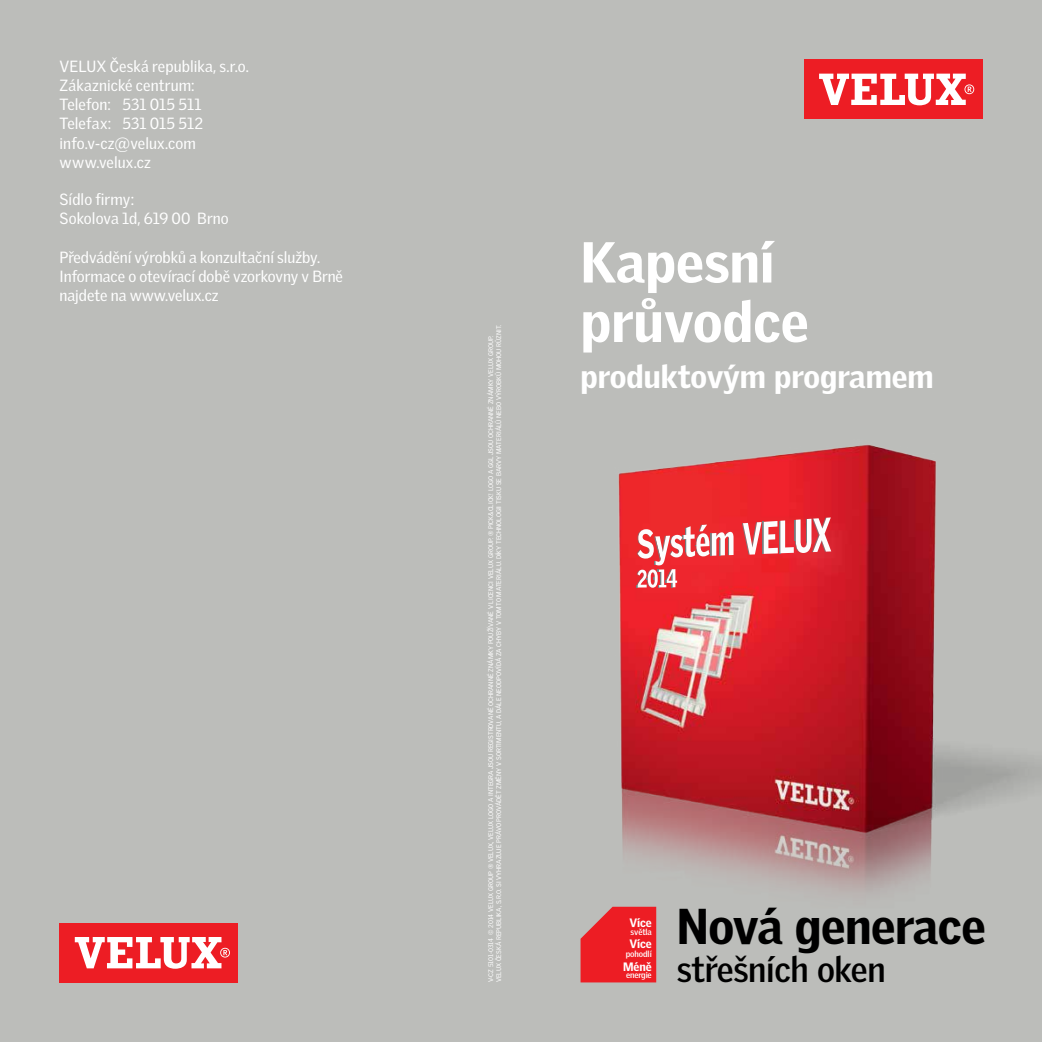
<style>
.page{position:relative;width:1042px;height:1042px;background:#fff}
.page>*{position:absolute;margin:0;border:0;box-sizing:border-box;transform-origin:0 0}
.t1{font:900 56px/59.5px "Velux Gothic";color:#fff}
.t2{font:900 48.82px "Velux Gothic";letter-spacing:-.01em;color:#000}
.t3{font:700 35px "Velux Gothic";letter-spacing:-.01em;color:#000}
.t4{font:900 31.5px "Velux Gothic";color:#fff}
.t5{font:15.75px/19.2px "Velux Gothic";color:#fff}
.t6{font:900 11.9px "Velux Gothic";letter-spacing:-.005em;color:#fff}
.t7{font:700 8.58px "Velux Gothic";letter-spacing:-.015em;color:#fff}
.t8{font:6.65px/7.9px "Velux Gothic";color:#fff}
</style>
<div class="page">
<div style="left:0;top:0;width:521px;height:1042px;background:#bcbdba"></div>
<div style="left:60px;top:923px;width:178px;height:59px;background:#ed1d24"></div>
<svg style="left:75px;top:937px;width:155px;height:31px"></svg>
<div style="left:521px;top:0;width:521px;height:1042px;background:#bcbdba"></div>
<img style="left:612px;top:445px;width:430px;height:498px">
<svg style="left:742px;top:517px;width:89px;height:37px;background:#e7868b"></svg>
<svg style="left:636px;top:524px;width:97px;height:64px;background:#eb6569"></svg>
<div style="left:804px;top:60px;width:178px;height:59px;background:#ed1d24"></div>
<svg style="left:819px;top:74px;width:155px;height:31px"></svg>
<svg style="left:580px;top:907px;width:76px;height:75px;background:#e82c32"></svg>
<h3 class="t5" style="left:60px;top:56px;width:191px">VELUX Česká republika, s.r.o.<br>Zákaznické centrum:<br>Telefon: 531 015 511<br>Telefax: 531 015 512 info.v-cz@velux.com www.velux.cz</h3>
<h3 class="t5" style="left:60px;top:190px;width:171px">Sídlo firmy:<br>Sokolova 1d, 619 00 Brno</h3>
<h3 class="t5" style="left:60px;top:247px;width:285px">Předvádění výrobků a konzultační služby.<br>Informace o otevírací době vzorkovny v Brně najdete na www.velux.cz</h3>
<p class="t8" style="left:487px;top:982px;width:659px;rotate:-90deg">V-CZ 5101-0314 © 2014 VELUX Group ® VELUX, VELUX logo a INTEGRA jsou registrovan é ochrann é známky používan é v licenci VELUX Group. ® Pick&amp;Click! logo a GGL jsou ochrann é známky VELUX Group.<br>VELUX Česká republi ka, s.r.o. si vyhrazuje právo provádět změny v sortimentu, a dále neodpovídá za chyby v tomto materiálu. Díky technologii tisku se barvy materiálů nebo výrobků mohou různit.</p>
<h1 class="t1" style="left:580px;top:232px;width:230px">Kapesní průvodce</h1>
<h3 class="t4" style="left:580px;top:356px;width:355px">produktovým programem</h3>
<h3 class="t6" style="left:629px;top:915px;width:24px">Více</h3>
<p class="t7" style="left:630px;top:926px;width:23px">světla</p>
<h3 class="t6" style="left:629px;top:936px;width:24px">Více</h3>
<p class="t7" style="left:626px;top:948px;width:27px">pohodlí</p>
<h3 class="t6" style="left:623px;top:959px;width:30px">Méně</h3>
<p class="t7" style="left:626px;top:969px;width:27px">energie</p>
<h2 class="t2" style="left:677px;top:895px;width:311px">Nová generace</h2>
<h3 class="t3" style="left:677px;top:948px;width:210px">střešních oken</h3>
</div>
